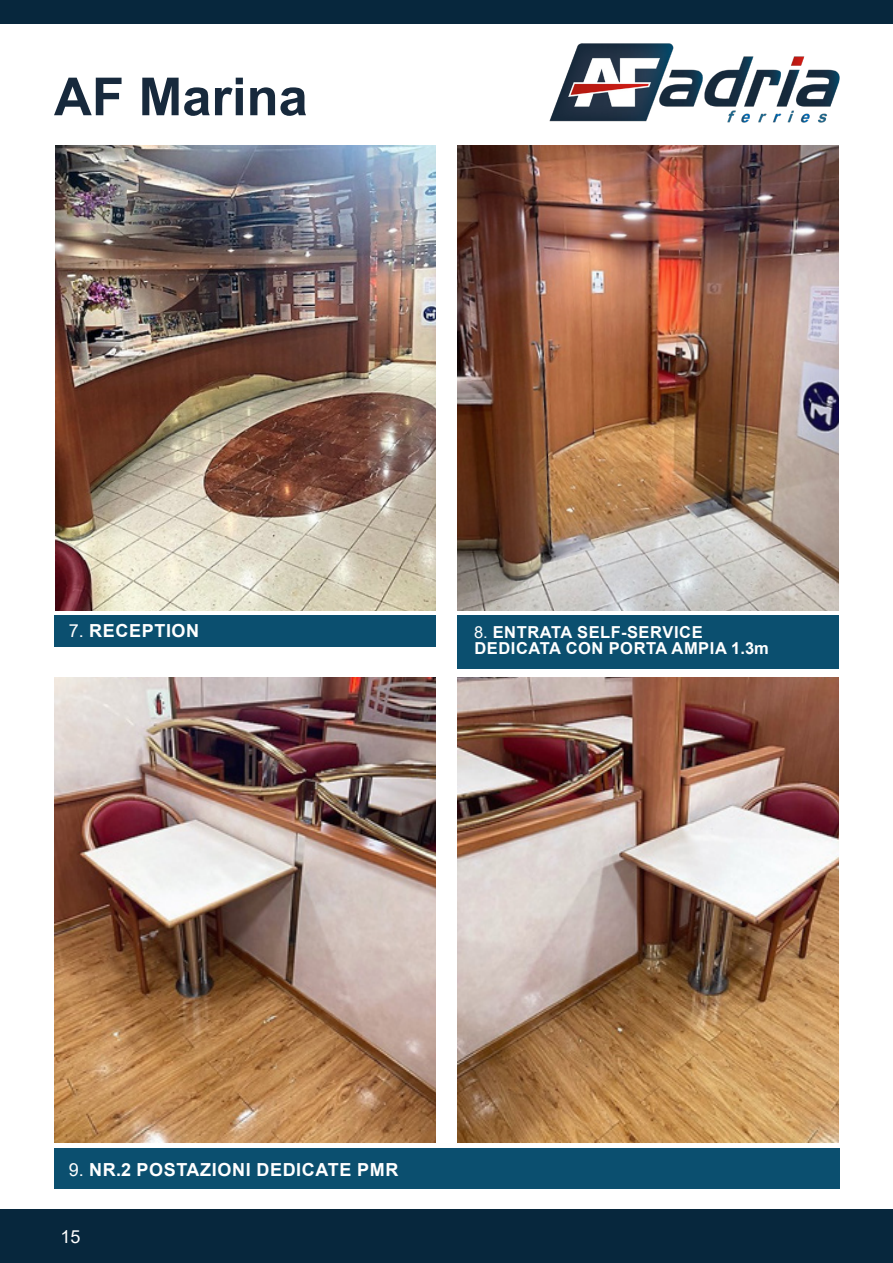
<style>
.page{position:relative;width:893px;height:1263px;background:#fff}
.page>*{position:absolute;margin:0;border:0;box-sizing:border-box;transform-origin:0 0}
.t1{font:700 52.5px "Arial";color:#17293c}
.t2{font:700 18px "Arial";letter-spacing:.035em;color:#fff}
.t3{font:18px "Arial";color:#fff}
.t4{font:700 16.5px/16.5px "Arial";letter-spacing:.035em;color:#fff}
.s1{font-weight:400}
</style>
<div class="page">
<div style="left:0;top:1209px;width:893px;height:54px;background:#07273d"></div>
<img style="left:549px;top:43px;width:291px;height:80px">
<div style="left:0;top:0;width:893px;height:23px;background:#07273d"></div>
<img style="left:55px;top:146px;width:381px;height:464px">
<img style="left:457px;top:146px;width:382px;height:464px">
<img style="left:458px;top:677px;width:381px;height:465px">
<img style="left:55px;top:677px;width:381px;height:465px">
<div style="left:54px;top:615px;width:382px;height:31px;background:#0b4f6f"></div>
<div style="left:54px;top:1148px;width:785px;height:41px;background:#0b4f6f"></div>
<div style="left:457px;top:615px;width:382px;height:54px;background:#0b4f6f"></div>
<h1 class="t1" style="left:54px;top:60px;width:255px">AF Marina</h1>
<p class="t2" style="left:69px;top:618px;width:132px"><span class="s1">7.</span> RECEPTION</p>
<p class="t4" style="left:474px;top:624px;width:296px"><span class="s1">8.</span> ENTRATA SELF-SERVICE<br>DEDICATA CON PORTA AMPIA 1.3m</p>
<p class="t2" style="left:69px;top:1157px;width:331px"><span class="s1">9.</span> NR.2 POSTAZIONI DEDICATE PMR</p>
<p class="t3" style="left:60px;top:1224px;width:22px">15</p>
</div>
